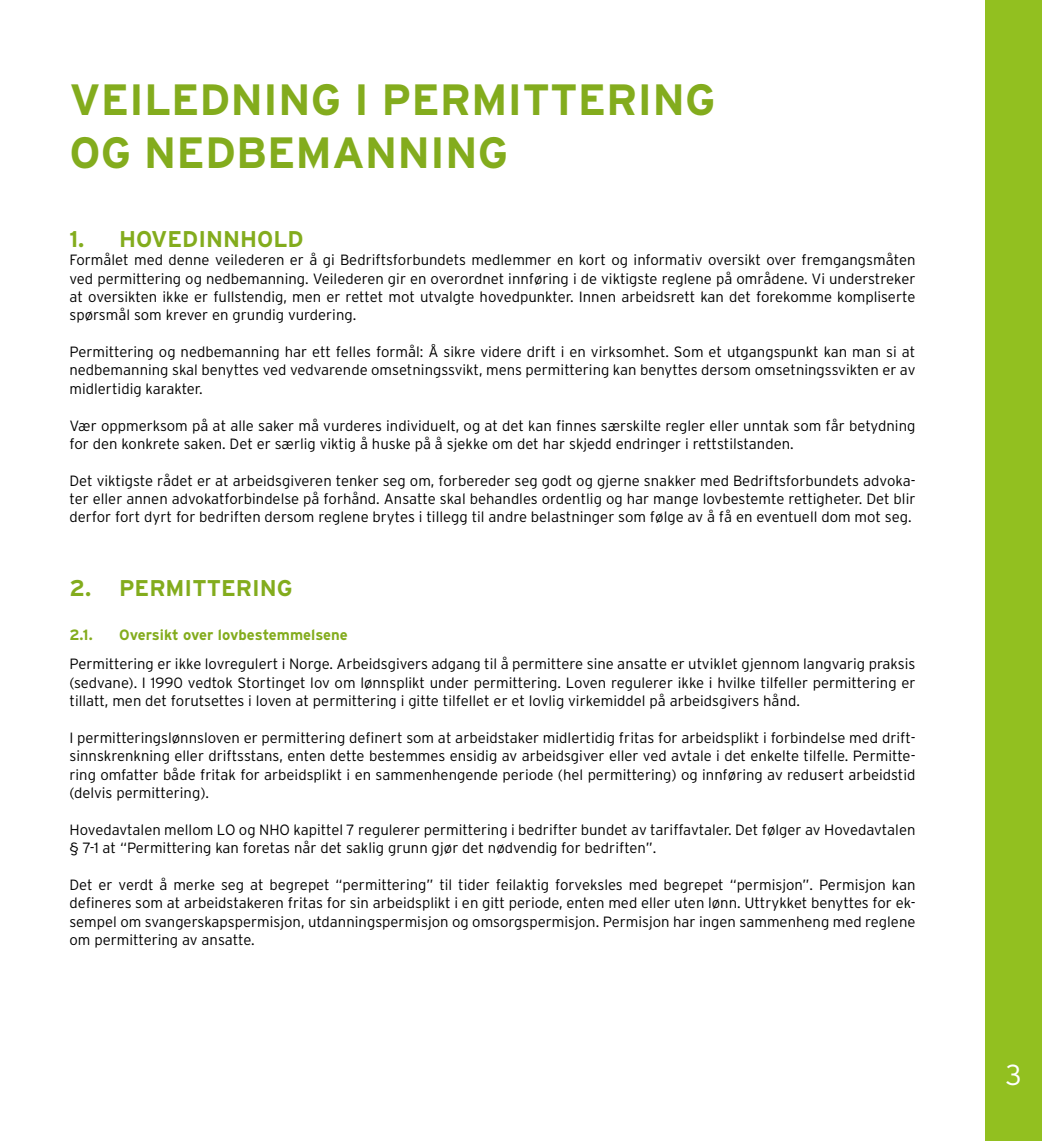
<style>
.page{position:relative;width:1042px;height:1141px;background:#fff}
.page>*{position:absolute;margin:0;border:0;box-sizing:border-box;transform-origin:0 0}
.t1{font:700 43.75px/53px "Interstate";color:#83ac1d}
.t2{font:300 28.88px "Interstate";color:#fff}
.t3{font:700 22.75px "Interstate";color:#83ac1d}
.t4{font:300 14.88px/18.4px "Interstate";color:#000;text-align:justify}
.t5{font:700 14.88px "Interstate";color:#83ac1d}
</style>
<div class="page">
<div style="left:985px;top:0;width:57px;height:1141px;background:#92c020"></div>
<h1 class="t1" style="left:69px;top:72px;width:647px">VEILEDNING I PERMITTERING<br>OG NEDBEMANNING</h1>
<h3 class="t3" style="left:69px;top:226px;width:236px">1. HOVEDINNHOLD</h3>
<p class="t4" style="left:69px;top:251px;width:847px">Formålet med denne veilederen er å gi Bedriftsforbundets medlemmer en kort og informativ oversikt over fremgangsmåten ved permittering og nedbemanning. Veilederen gir en overordnet innføring i de viktigste reglene på områdene. Vi understreker at oversikten ikke er fullstendig, men er rettet mot utvalgte hovedpunkter. Innen arbeidsrett kan det forekomme kompliserte spørsmål som krever en grundig vurdering.</p>
<p class="t4" style="left:69px;top:342px;width:847px">Permittering og nedbemanning har ett felles formål: Å sikre videre drift i en virksomhet. Som et utgangspunkt kan man si at nedbemanning skal benyttes ved vedvarende omsetningssvikt, mens permittering kan benyttes dersom omsetningssvikten er av midlertidig karakter.</p>
<p class="t4" style="left:69px;top:416px;width:847px">Vær oppmerksom på at alle saker må vurderes individuelt, og at det kan finnes særskilte regler eller unntak som får betydning for den konkrete saken. Det er særlig viktig å huske på å sjekke om det har skjedd endringer i rettstilstanden.</p>
<p class="t4" style="left:69px;top:471px;width:847px">Det viktigste rådet er at arbeidsgiveren tenker seg om, forbereder seg godt og gjerne snakker med Bedriftsforbundets advoka&shy;ter eller annen advokatforbindelse på forhånd. Ansatte skal behandles ordentlig og har mange lovbestemte rettigheter. Det blir derfor fort dyrt for bedriften dersom reglene brytes i tillegg til andre belastninger som følge av å få en eventuell dom mot seg.</p>
<h3 class="t3" style="left:69px;top:575px;width:225px">2. PERMITTERING</h3>
<p class="t5" style="left:69px;top:626px;width:25px">2.1.</p>
<p class="t5" style="left:119px;top:626px;width:230px">Oversikt over lovbestemmelsene</p>
<p class="t4" style="left:69px;top:655px;width:847px">Permittering er ikke lovregulert i Norge. Arbeidsgivers adgang til å permittere sine ansatte er utviklet gjennom langvarig praksis (sedvane). I 1990 vedtok Stortinget lov om lønnsplikt under permittering. Loven regulerer ikke i hvilke tilfeller permittering er tillatt, men det forutsettes i loven at permittering i gitte tilfellet er et lovlig virkemiddel på arbeidsgivers hånd.</p>
<p class="t4" style="left:69px;top:728px;width:847px">I permitteringslønnsloven er permittering definert som at arbeidstaker midlertidig fritas for arbeidsplikt i forbindelse med drift&shy;sinnskrenkning eller driftsstans, enten dette bestemmes ensidig av arbeidsgiver eller ved avtale i det enkelte tilfelle. Permitte&shy;ring omfatter både fritak for arbeidsplikt i en sammenhengende periode (hel permittering) og innføring av redusert arbeidstid (delvis permittering).</p>
<p class="t4" style="left:69px;top:820px;width:847px">Hovedavtalen mellom LO og NHO kapittel 7 regulerer permittering i bedrifter bundet av tariffavtaler. Det følger av Hovedavtalen § 7-1 at “Permittering kan foretas når det saklig grunn gjør det nødvendig for bedriften”.</p>
<p class="t4" style="left:69px;top:875px;width:847px">Det er verdt å merke seg at begrepet “permittering” til tider feilaktig forveksles med begrepet “permisjon”. Permisjon kan defineres som at arbeidstakeren fritas for sin arbeidsplikt i en gitt periode, enten med eller uten lønn. Uttrykket benyttes for ek&shy;sempel om svangerskapspermisjon, utdanningspermisjon og omsorgspermisjon. Permisjon har ingen sammenheng med reglene om permittering av ansatte.</p>
<h2 class="t2" style="left:1005px;top:1058px;width:18px">3</h2>
</div>
